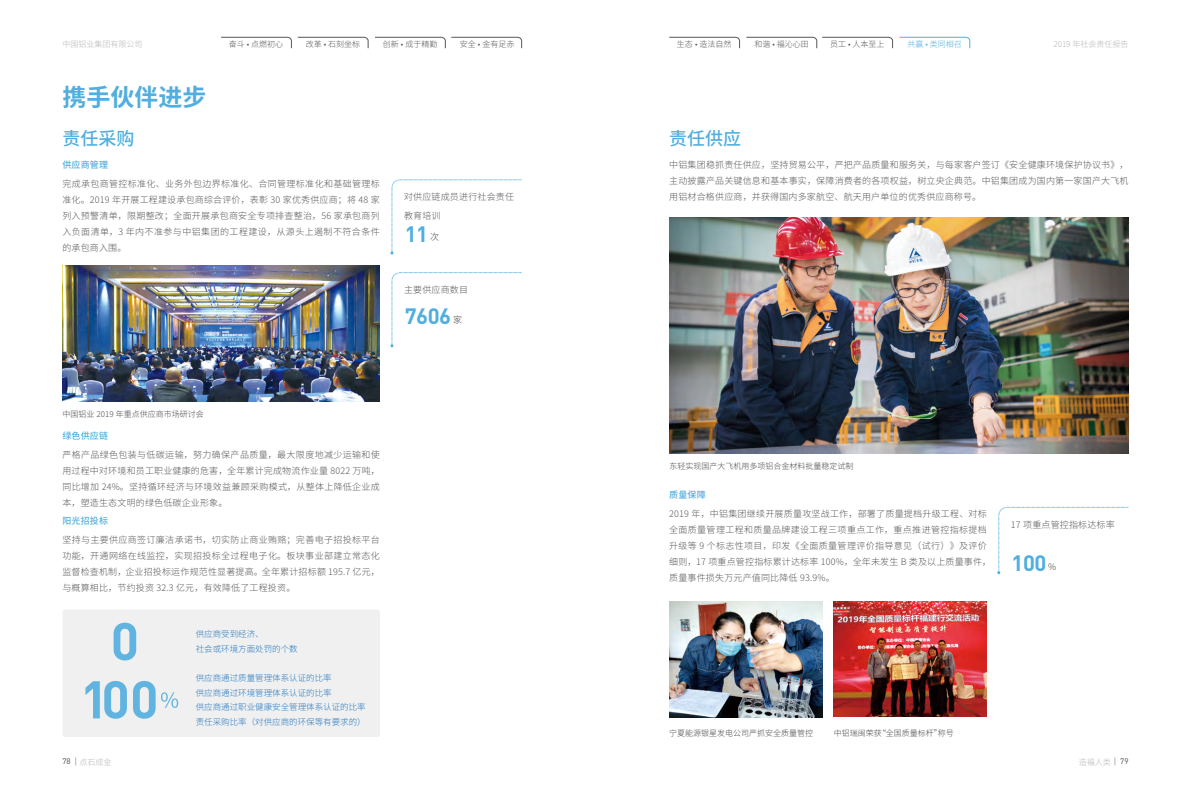
<style>
.page{position:relative;width:1191px;height:808px;background:#fff}
.page>*{position:absolute;margin:0;border:0;box-sizing:border-box;transform-origin:0 0}
.t1{font:700 24px "Source Han Sans CN";color:#51aede}
.t2{font:700 22px "DIN";letter-spacing:-.02em;color:#51aede}
.t3{font:500 18px "Source Han Sans CN";color:#51aede}
.t4{font:300 9px/16px "Source Han Sans CN";letter-spacing:.02em;color:#595757;text-align:justify}
.t5{font:500 9px "Source Han Sans CN";letter-spacing:.02em;color:#51aede}
.t6{font:300 9px "Source Han Sans CN";color:#4c4948}
.t7{font:300 8.5px/14.8px "Source Han Sans CN";color:#2479c0}
.t8{font:300 8px "Source Han Sans CN";color:#4c4948}
.t9{font:300 8px "Source Han Sans CN";color:#595757}
.t10{font:300 8px "Source Han Sans CN";color:#b5b6b6}
.t11{font:300 8px "Source Han Sans CN";color:#51aede}
.t12{font:8px "DIN";color:#4c4948}
.s1{font-family:"DIN";font-weight:400;color:#4c4948}
</style>
<div class="page">
<svg style="left:669px;top:37px;width:71px;height:11px"></svg>
<svg style="left:746px;top:37px;width:147px;height:11px"></svg>
<svg style="left:451px;top:37px;width:71px;height:11px"></svg>
<svg style="left:375px;top:37px;width:70px;height:11px"></svg>
<svg style="left:221px;top:37px;width:147px;height:11px"></svg>
<svg style="left:899px;top:37px;width:71px;height:11px"></svg>
<div style="left:62px;top:609px;width:318px;height:128px;background:#f0f0f0;border-radius:3px"></div>
<img style="left:62px;top:265px;width:318px;height:136px">
<img style="left:669px;top:217px;width:459px;height:237px">
<img style="left:669px;top:602px;width:153px;height:115px">
<img style="left:834px;top:602px;width:152px;height:115px">
<svg style="left:390px;top:272px;width:132px;height:75px"></svg>
<svg style="left:997px;top:507px;width:131px;height:67px"></svg>
<svg style="left:390px;top:180px;width:132px;height:74px"></svg>
<svg style="left:85px;top:681px;width:93px;height:38px"></svg>
<svg style="left:114px;top:623px;width:22px;height:37px"></svg>
<p class="t10" style="left:62px;top:40px;width:82px">中国铝业集团有限公司</p>
<p class="t9" style="left:229px;top:40px;width:56px">奋斗 • 点燃初心</p>
<p class="t9" style="left:306px;top:40px;width:56px">改革 • 石刻坐标</p>
<p class="t9" style="left:383px;top:40px;width:56px">创新 • 成于精勤</p>
<p class="t9" style="left:460px;top:40px;width:56px">安全 • 金有足赤</p>
<p class="t9" style="left:677px;top:40px;width:56px">生态 • 造法自然</p>
<p class="t9" style="left:754px;top:40px;width:56px">和谐 • 福沁心田</p>
<p class="t9" style="left:830px;top:40px;width:56px">员工 • 人本至上</p>
<p class="t10" style="left:1053px;top:40px;width:77px">2019 年社会责任报告</p>
<p class="t11" style="left:907px;top:40px;width:56px">共赢 • 类同相召</p>
<h1 class="t1" style="left:62px;top:84px;width:145px">携手伙伴进步</h1>
<h3 class="t3" style="left:62px;top:128px;width:73px">责任采购</h3>
<h3 class="t3" style="left:669px;top:128px;width:73px">责任供应</h3>
<p class="t5" style="left:62px;top:160px;width:47px">供应商管理</p>
<p class="t4" style="left:62px;top:176px;width:319px">完成承包商管控标准化、业务外包边界标准化、合同管理标准化和基础管理标准化。2019 年开展工程建设承包商综合评价，表彰 30 家优秀供应商；将 48 家列入预警清单，限期整改；全面开展承包商安全专项排查整治，56 家承包商列入负面清单，3 年内不准参与中铝集团的工程建设，从源头上遏制不符合条件的承包商入围。</p>
<p class="t4" style="left:404px;top:188px;width:111px;line-height:18.8px">对供应链成员进行社会责任教育培训</p>
<h2 class="t2" style="left:405px;top:219px;width:25px">11</h2>
<p class="t6" style="left:430px;top:232px;width:10px">次</p>
<p class="t4" style="left:404px;top:282px;width:66px">主要供应商数目</p>
<h2 class="t2" style="left:405px;top:302px;width:48px">7606</h2>
<p class="t6" style="left:453px;top:314px;width:10px">家</p>
<p class="t8" style="left:63px;top:409px;width:143px">中国铝业 2019 年重点供应商市场研讨会</p>
<p class="t5" style="left:62px;top:430px;width:47px">绿色供应链</p>
<p class="t4" style="left:62px;top:446px;width:319px">严格产品绿色包装与低碳运输，努力确保产品质量，最大限度地减少运输和使用过程中对环境和员工职业健康的危害，全年累计完成物流作业量 8022 万吨，同比增加 24%。坚持循环经济与环境效益兼顾采购模式，从整体上降低企业成本，塑造生态文明的绿色低碳企业形象。</p>
<p class="t5" style="left:62px;top:516px;width:47px">阳光招投标</p>
<p class="t4" style="left:62px;top:532px;width:319px">坚持与主要供应商签订廉洁承诺书，切实防止商业贿赂；完善电子招投标平台功能，开通网络在线监控，实现招投标全过程电子化。板块事业部建立常态化监督检查机制，企业招投标运作规范性显著提高。全年累计招标额 195.7 亿元，与概算相比，节约投资 32.3 亿元，有效降低了工程投资。</p>
<p class="t7" style="left:196px;top:626px;width:103px">供应商受到经济、<br>社会或环境方面处罚的个数</p>
<p class="t7" style="left:196px;top:670px;width:171px">供应商通过质量管理体系认证的比率<br>供应商通过环境管理体系认证的比率<br>供应商通过职业健康安全管理体系认证的比率责任采购比率（对供应商的环保等有要求的）</p>
<p class="t4" style="left:669px;top:157px;width:461px">中铝集团稳抓责任供应，坚持贸易公平，严把产品质量和服务关，与每家客户签订《安全健康环境保护协议书》，主动披露产品关键信息和基本事实，保障消费者的各项权益，树立央企典范。中铝集团成为国内第一家国产大飞机用铝材合格供应商，并获得国内多家航空、航天用户单位的优秀供应商称号。</p>
<p class="t8" style="left:669px;top:462px;width:185px">东轻实现国产大飞机用多项铝合金材料批量稳定试制</p>
<p class="t5" style="left:669px;top:490px;width:38px">质量保障</p>
<p class="t4" style="left:669px;top:506px;width:323px;text-align:left">2019 年，中铝集团继续开展质量攻坚战工作，部署了质量提档升级工程、对标全面质量管理工程和质量品牌建设工程三项重点工作，重点推进管控指标提档升级等 9 个标志性项目，印发《全面质量管理评价指导意见（试行）》及评价细则，17 项重点管控指标累计达标率 100%，全年未发生 B 类及以上质量事件，质量事件损失万元产值同比降低 93.9%。</p>
<p class="t4" style="left:1011px;top:517px;width:105px">17 项重点管控指标达标率</p>
<h2 class="t2" style="left:1011px;top:549px;width:36px">100</h2>
<p class="t6" style="left:1048px;top:561px;width:10px">%</p>
<p class="t8" style="left:669px;top:729px;width:145px">宁夏能源银星发电公司严抓安全质量管控</p>
<p class="t8" style="left:834px;top:729px;width:121px">中铝瑞闽荣获“全国质量标杆”称号</p>
<p class="t10" style="left:79px;top:757px;width:33px">点石成金</p>
<p class="t12" style="left:62px;top:756px;width:10px">78</p>
<p class="t10" style="left:1078px;top:757px;width:51px">造福人类 <span class="s1">79</span></p>
</div>
